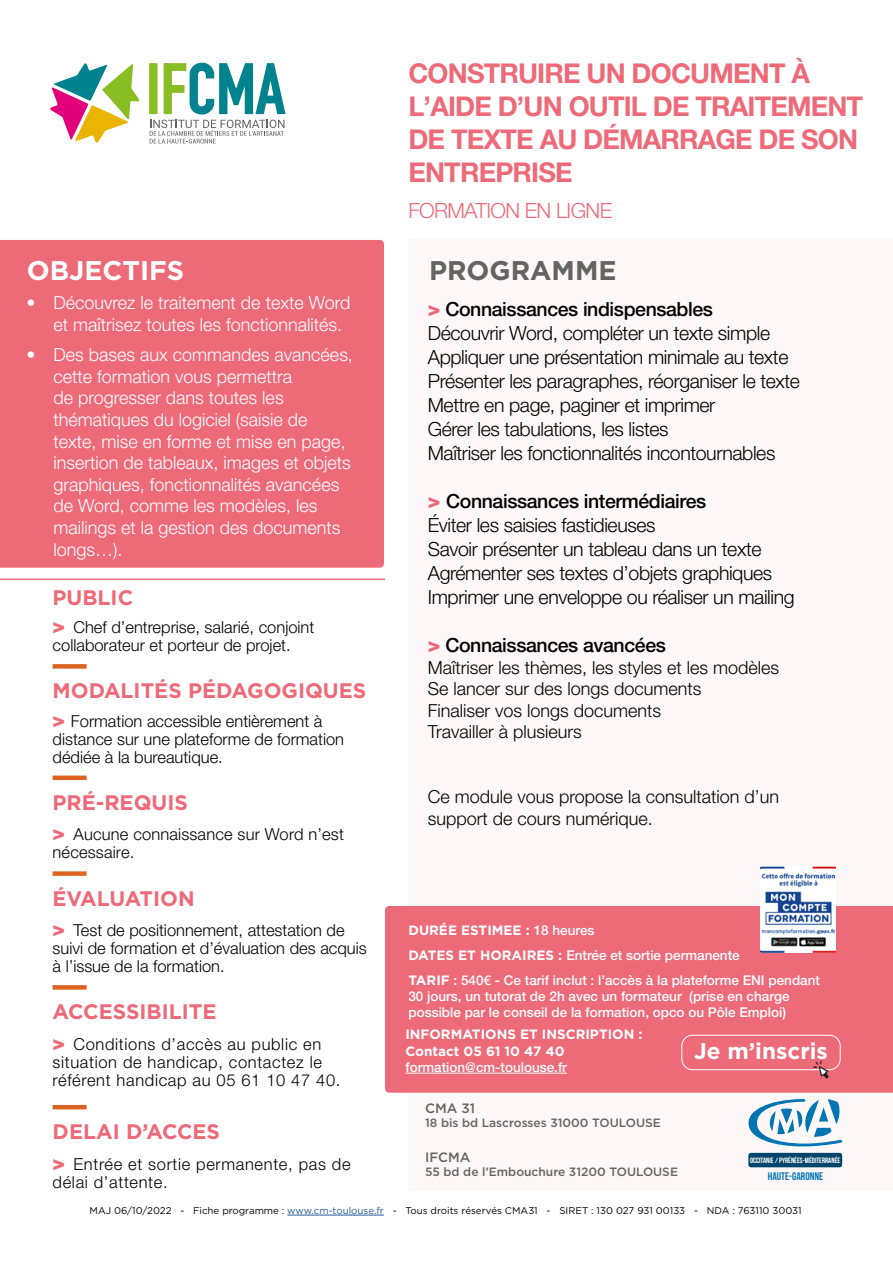
<style>
.page{position:relative;width:893px;height:1263px;background:#fff}
.page>*{position:absolute;margin:0;border:0;box-sizing:border-box;transform-origin:0 0}
.t1{font:700 27.3px/33px "Helvetica Neue LT Pro";letter-spacing:-.03em;color:#ed6a79}
.t2{font:700 27px "Gotham";color:#fff}
.t3{font:700 27px "Gotham";color:#646363}
.t4{font:700 22.5px "Gotham";color:#fff}
.t5{font:700 21px "Gotham";color:#ed6a79}
.t6{font:300 21px "Helvetica Neue LT Pro";letter-spacing:-.03em;color:#ed6a79}
.t7{font:300 19.5px/24px "Helvetica Neue LT Pro";letter-spacing:-.02em;color:#000}
.t8{font:500 19.5px "Helvetica Neue LT Pro";letter-spacing:-.02em;color:#000}
.t9{font:300 18px/21.6px "Helvetica Neue LT Pro";color:#fff}
.t10{font:300 18px/21.6px "Helvetica Neue LT Pro";color:#000}
.t11{font:300 16.5px/18px "Helvetica Neue LT Pro";color:#000}
.t12{font:300 16.5px/18px "Helvetica Neue LT Pro";letter-spacing:.04em;color:#000}
.t13{font:500 13.5px/24.8px "Helvetica Neue LT Pro";color:#fff}
.t14{font:700 13.5px/16.2px "Gotham";color:#fff}
.t15{font:500 13.5px "Gotham";color:#646363}
.t16{font:500 12px "Gotham";color:#646363}
.t17{font:700 10.95px "Bebas Neue";color:#0075b3}
.t18{font:9.75px "Gotham";color:#000}
.t19{font:700 7.65px "Bebas Neue";color:#fff}
.s1{font-weight:800;font-size:21px;color:#ed6a79}
.s2{font-weight:500}
.s3{font-family:"Helvetica Neue LT Pro";font-weight:500}
.s4{font-family:"Gotham";font-weight:700}
.s5{color:#275b9b}
</style>
<div class="page">
<div style="left:408px;top:239px;width:485px;height:952px;background:#fef7f8"></div>
<div style="left:0;top:240px;width:384px;height:328px;background:#ed6a79"></div>
<div style="left:385px;top:906px;width:508px;height:187px;background:#ed6a79"></div>
<div style="left:149px;top:63px;width:9px;height:51px;background:#9fc94d"></div>
<svg style="left:150px;top:63px;width:135px;height:81px"></svg>
<svg style="left:50px;top:63px;width:90px;height:80px"></svg>
<div style="left:53px;top:664px;width:34px;height:5px;background:#dc6320"></div>
<div style="left:53px;top:775px;width:34px;height:5px;background:#dc6320"></div>
<div style="left:53px;top:871px;width:34px;height:5px;background:#dc6320"></div>
<hr style="left:0;top:578px;width:385px;height:2px;background:#ed6a79">
<div style="left:53px;top:985px;width:34px;height:5px;background:#dc6320"></div>
<hr style="left:53px;top:1105px;width:34px;height:4px;background:#dc6320">
<div style="left:748px;top:1153px;width:94px;height:14px;background:#00466c;border-radius:3px"></div>
<svg style="left:748px;top:1099px;width:94px;height:47px"></svg>
<hr style="left:287px;top:1215px;width:97px;height:1px;background:#275b9b">
<div style="left:681px;top:1035px;width:160px;height:35px;border:1px solid #fff;border-radius:11px"></div>
<svg style="left:813px;top:1061px;width:16px;height:17px"></svg>
<hr style="left:405px;top:1073px;width:162px;height:1px;background:#fff">
<img style="left:760px;top:867px;width:76px;height:85px">
<h1 class="t1" style="left:408px;top:56px;width:456px">CONSTRUIRE UN DOCUMENT À<br>L’AIDE D’UN OUTIL DE TRAITEMENT<br>DE TEXTE AU DÉMARRAGE DE SON<br>ENTREPRISE</h1>
<p class="t6" style="left:408px;top:198px;width:205px">FORMATION EN LIGNE</p>
<h2 class="t2" style="left:27px;top:253px;width:159px">OBJECTIFS</h2>
<h2 class="t3" style="left:429px;top:255px;width:189px">PROGRAMME</h2>
<p class="t9" style="left:54px;top:292px;width:298px;text-indent:-27px">• Découvrez le traitement de texte Word et maîtrisez toutes les fonctionnalités.</p>
<p class="t9" style="left:54px;top:344px;width:301px;text-indent:-27px">• Des bases aux commandes avancées, cette formation vous permettra<br>de progresser dans toutes les thématiques du logiciel (saisie de texte, mise en forme et mise en page, insertion de tableaux, images et objets graphiques, fonctionnalités avancées de Word, comme les modèles, les mailings et la gestion des documents longs…).</p>
<p class="t5" style="left:53px;top:583px;width:82px">PUBLIC</p>
<p class="t11" style="left:53px;top:618px;width:263px"><span class="s1">&gt;</span> Chef d’entreprise, salarié, conjoint collaborateur et porteur de projet.</p>
<p class="t5" style="left:53px;top:677px;width:315px">MODALITÉS PÉDAGOGIQUES</p>
<p class="t11" style="left:53px;top:711px;width:293px"><span class="s1">&gt;</span> Formation accessible entièrement à distance sur une plateforme de formation dédiée à la bureautique.</p>
<p class="t5" style="left:53px;top:788px;width:137px">PRÉ-REQUIS</p>
<p class="t11" style="left:53px;top:825px;width:293px"><span class="s1">&gt;</span> Aucune connaissance sur Word n’est nécessaire.</p>
<p class="t5" style="left:53px;top:884px;width:144px">ÉVALUATION</p>
<p class="t7" style="left:428px;top:296px;width:374px"><span class="s1">&gt;</span> <span class="s2">Connaissances indispensables<br></span>Découvrir Word, compléter un texte simple Appliquer une présentation minimale au texte Présenter les paragraphes, réorganiser le texte Mettre en page, paginer et imprimer<br>Gérer les tabulations, les listes<br>Maîtriser les fonctionnalités incontournables</p>
<p class="t7" style="left:428px;top:488px;width:368px"><span class="s1">&gt;</span> <span class="s2">Connaissances intermédiaires<br></span>Éviter les saisies fastidieuses<br>Savoir présenter un tableau dans un texte Agrémenter ses textes d’objets graphiques Imprimer une enveloppe ou réaliser un mailing</p>
<p class="t8" style="left:428px;top:633px;width:240px"><span class="s1">&gt;</span> Connaissances avancées</p>
<p class="t10" style="left:428px;top:656px;width:353px">Maîtriser les thèmes, les styles et les modèles Se lancer sur des longs documents<br>Finaliser vos longs documents<br>Travailler à plusieurs</p>
<p class="t10" style="left:428px;top:785px;width:353px">Ce module vous propose la consultation d’un support de cours numérique.</p>
<p class="t14" style="left:408px;top:922px;width:188px">DURÉE ESTIMEE : <span class="s3">18 heures</span></p>
<p class="t13" style="left:408px;top:943px;width:413px"><span class="s4">DATES ET HORAIRES :</span> Entrée et sortie permanente<br><span class="s4">TARIF</span> : 540€ - Ce tarif inclut : l’accès à la plateforme ENI pendant</p>
<p class="t13" style="left:408px;top:988px;width:383px;line-height:16.2px">30 jours, un tutorat de 2h avec un formateur (prise en charge possible par le conseil de la formation, opco ou Pôle Emploi)</p>
<p class="t11" style="left:53px;top:921px;width:316px"><span class="s1">&gt;</span> Test de positionnement, attestation de suivi de formation et d’évaluation des acquis à l’issue de la formation.</p>
<p class="t5" style="left:53px;top:998px;width:165px">ACCESSIBILITE</p>
<p class="t12" style="left:53px;top:1035px;width:289px"><span class="s1">&gt;</span> Conditions d’accès au public en situation de handicap, contactez le référent handicap au 05 61 10 47 40.</p>
<p class="t5" style="left:53px;top:1118px;width:169px">DELAI D’ACCES</p>
<p class="t12" style="left:53px;top:1154px;width:299px"><span class="s1">&gt;</span> Entrée et sortie permanente, pas de délai d’attente.</p>
<p class="t19" style="left:750px;top:1156px;width:92px">OCCITANIE / PYRÉNÉES-MÉDITERRANÉE</p>
<p class="t14" style="left:405px;top:1026px;width:239px">INFORMATIONS ET INSCRIPTION :<br>Contact 05 61 10 47 40</p>
<p class="t13" style="left:405px;top:1054px;width:163px">formation@cm-toulouse.fr</p>
<p class="t4" style="left:694px;top:1038px;width:135px">Je m’inscris</p>
<p class="t15" style="left:425px;top:1100px;width:52px">CMA 31</p>
<p class="t16" style="left:425px;top:1116px;width:237px">18 bis bd Lascrosses 31000 TOULOUSE</p>
<p class="t15" style="left:425px;top:1149px;width:47px">IFCMA</p>
<p class="t16" style="left:425px;top:1165px;width:254px">55 bd de l’Embouchure 31200 TOULOUSE</p>
<p class="t17" style="left:768px;top:1170px;width:57px">HAUTE-GARONNE</p>
<p class="t18" style="left:90px;top:1205px;width:714px">MAJ 06/10/2022 - Fiche programme : <span class="s5">www.cm-toulouse.fr</span> - Tous droits réservés CMA31 - SIRET : 130 027 931 00133 - NDA : 763110 30031</p>
</div>
